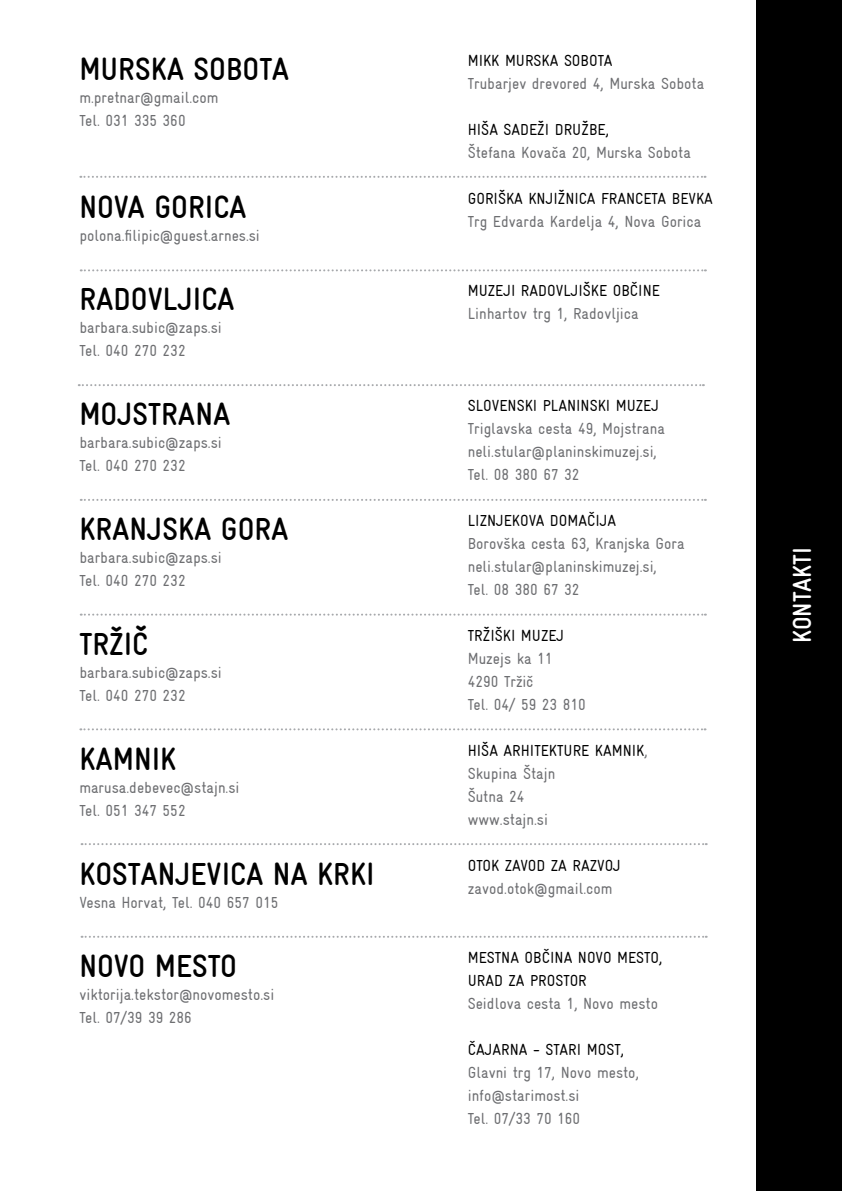
<style>
.page{position:relative;width:842px;height:1191px;background:#fff}
.page>*{position:absolute;margin:0;border:0;box-sizing:border-box;transform-origin:0 0}
.t1{font:700 32px "Gravur Condensed";color:#000}
.t2{font:700 26px "Gravur Condensed";color:#fff}
.t3{font:16px/23px "Gravur Condensed";color:#6d6e71}
.t4{font:16px "Gravur Condensed";color:#000}
.s1{color:#6d6e71}
</style>
<div class="page">
<div style="left:757px;top:0;width:85px;height:1191px;background:#000"></div>
<svg style="left:82px;top:843px;width:625px;height:2px"></svg>
<svg style="left:80px;top:728px;width:625px;height:2px"></svg>
<svg style="left:81px;top:613px;width:625px;height:2px"></svg>
<svg style="left:81px;top:499px;width:625px;height:2px"></svg>
<svg style="left:79px;top:384px;width:625px;height:2px"></svg>
<svg style="left:81px;top:269px;width:625px;height:2px"></svg>
<svg style="left:80px;top:176px;width:625px;height:2px"></svg>
<svg style="left:82px;top:935px;width:625px;height:2px"></svg>
<h1 class="t1" style="left:79px;top:51px;width:211px">MURSKA SOBOTA</h1>
<p class="t3" style="left:79px;top:86px;width:140px">m.pretnar@gmail.com<br>Tel. 031 335 360</p>
<h1 class="t1" style="left:79px;top:189px;width:169px">NOVA GORICA</h1>
<p class="t3" style="left:79px;top:224px;width:182px">polona.filipic@guest.arnes.si</p>
<h1 class="t1" style="left:79px;top:281px;width:157px">RADOVLJICA</h1>
<p class="t3" style="left:79px;top:316px;width:144px">barbara.subic@zaps.si<br>Tel. 040 270 232</p>
<h1 class="t1" style="left:79px;top:396px;width:153px">MOJSTRANA</h1>
<p class="t3" style="left:79px;top:431px;width:144px">barbara.subic@zaps.si<br>Tel. 040 270 232</p>
<h1 class="t1" style="left:79px;top:511px;width:211px">KRANJSKA GORA</h1>
<p class="t3" style="left:79px;top:546px;width:144px">barbara.subic@zaps.si<br>Tel. 040 270 232</p>
<h1 class="t1" style="left:79px;top:626px;width:15px">TRŽIC</h1>
<h1 class="t1" style="left:134px;top:619px;width:15px">ˇ</h1>
<p class="t3" style="left:79px;top:661px;width:144px">barbara.subic@zaps.si<br>Tel. 040 270 232</p>
<h1 class="t1" style="left:79px;top:741px;width:98px">KAMNIK</h1>
<p class="t3" style="left:79px;top:776px;width:162px">marusa.debevec@stajn.si<br>Tel. 051 347 552</p>
<h1 class="t1" style="left:79px;top:856px;width:297px">KOSTANJEVICA NA KRKI</h1>
<p class="t3" style="left:79px;top:891px;width:200px">Vesna Horvat, Tel. 040 657 015</p>
<h1 class="t1" style="left:79px;top:948px;width:159px">NOVO MESTO</h1>
<p class="t3" style="left:79px;top:983px;width:196px">viktorija.tekstor@novomesto.si<br>Tel. 07/39 39 286</p>
<p class="t4" style="left:468px;top:51px;width:146px">M IKK M URSKA SOBOTA</p>
<p class="t3" style="left:468px;top:71px;width:238px">Trubarjev drevored 4, M urska Sobota</p>
<p class="t4" style="left:468px;top:120px;width:143px">Hiša Sadeži družbe,</p>
<p class="t3" style="left:468px;top:140px;width:225px">Štefana Kovacˇa 20, M urska Sobota</p>
<p class="t4" style="left:468px;top:189px;width:247px">GORIŠKA KNJIŽNICA FRANCETA BEVKA</p>
<p class="t3" style="left:468px;top:209px;width:235px">Trg Edvarda Kardelja 4, Nova Gorica</p>
<p class="t4" style="left:468px;top:281px;width:192px">M UZEJ I RADOVLJIŠKE OBCˇINE</p>
<p class="t3" style="left:468px;top:301px;width:172px">Linhartov trg 1, Radovljica</p>
<p class="t4" style="left:468px;top:396px;width:48px">Slovenski</p>
<p class="t4" style="left:543px;top:396px;width:9px">planinski</p>
<p class="t4" style="left:616px;top:396px;width:45px">muzej</p>
<p class="t3" style="left:468px;top:416px;width:199px">Triglavska cesta 49, M ojstrana neli.stular@planinskimuzej.si,<br>Tel. 08 380 67 32</p>
<p class="t4" style="left:468px;top:511px;width:149px">Liznjekova d omacˇija</p>
<p class="t3" style="left:468px;top:531px;width:218px">Borovška cesta 63, Kranjska Gora neli.stular@planinskimuzej.si,<br>Tel. 08 380 67 32</p>
<p class="t4" style="left:468px;top:626px;width:89px">TRŽIŠKI M UZEJ</p>
<p class="t3" style="left:468px;top:646px;width:120px">M uzejs ka 11<br>4290 Tržicˇ<br>Tel. 04/ 59 23 810</p>
<p class="t4" style="left:468px;top:741px;width:45px">Hiša arhit</p>
<p class="t4" style="left:541px;top:741px;width:17px">ektur</p>
<p class="t4" style="left:581px;top:741px;width:68px">e Kamnik<span class="s1">,</span></p>
<p class="t3" style="left:468px;top:761px;width:89px">Skupina Štajn<br>Šutna 24 www.stajn.si</p>
<p class="t4" style="left:468px;top:856px;width:145px">OToK ZAVOD ZA RAZVOJ</p>
<p class="t3" style="left:468px;top:876px;width:146px">zavod.otok@gmail.com</p>
<p class="t4" style="left:468px;top:948px;width:28px">Mestna</p>
<p class="t4" style="left:525px;top:948px;width:34px">obCˇina</p>
<p class="t4" style="left:578px;top:948px;width:86px">Novo mesto,</p>
<p class="t4" style="left:468px;top:971px;width:18px">Urad</p>
<p class="t4" style="left:509px;top:971px;width:77px">za prostor</p>
<p class="t3" style="left:468px;top:991px;width:192px">Seidlova cesta 1, Novo mesto</p>
<p class="t4" style="left:468px;top:1040px;width:35px">Cˇajarna</p>
<p class="t4" style="left:533px;top:1040px;width:28px">- Stari</p>
<p class="t4" style="left:587px;top:1040px;width:39px">most,</p>
<p class="t3" style="left:468px;top:1060px;width:173px">Glavni trg 17, Novo mesto, info@starimost.si<br>Tel. 07/33 70 160</p>
<h2 class="t2" style="left:788px;top:643px;width:97px;rotate:-90deg">KONTAKTI</h2>
</div>
